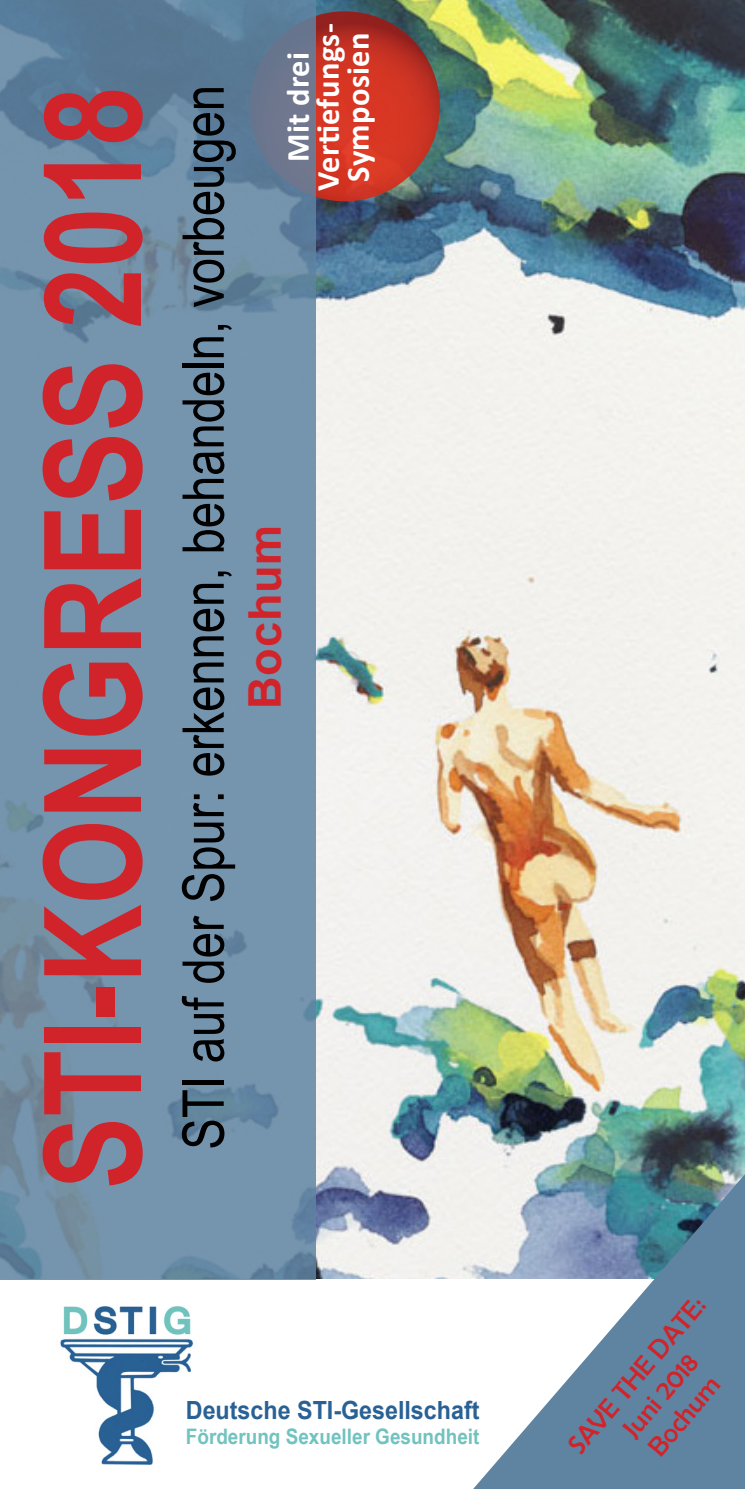
<style>
.page{position:relative;width:745px;height:1489px;background:#fff}
.page>*{position:absolute;margin:0;border:0;box-sizing:border-box;transform-origin:0 0}
.t1{font:700 135px "Arial Narrow";color:#d1232a}
.t2{font:57.5px "Arial Narrow";color:#000}
.t3{font:700 45px "Arial";letter-spacing:.02em;color:#d1232a}
.t4{font:700 32.5px/30px "Calibri";letter-spacing:.01em;color:#fff}
.t5{font:27.5px "Berlin Sans FB";color:#d1232a}
.t6{font:700 25px "Arial";color:#296194;scale:.93 1}
.t7{font:700 21.5px "Arial Narrow";color:#71c3bf;scale:1.08 1}
</style>
<div class="page">
<img style="left:315px;top:0;width:429px;height:830px">
<svg style="left:249px;top:11px;width:190px;height:190px"></svg>
<img style="left:147px;top:830px;width:597px;height:658px">
<svg style="left:0;top:0;width:315px;height:1279px;fill:#7594ad"></svg>
<img style="left:60px;top:1296px;width:136px;height:177px">
<p class="t1" style="left:-9px;top:1189px;width:1104px;rotate:-90deg">STI-KONGRESS 2018</p>
<p class="t2" style="left:161px;top:1149px;width:1066px;rotate:-90deg">STI auf der Spur: erkennen, behandeln, vorbeugen</p>
<p class="t4" style="left:313px;top:191px;width:169px;rotate:-90deg">Vertiefungs-<br>Symposien</p>
<p class="t4" style="left:283px;top:162px;width:112px;rotate:-90deg">Mit drei</p>
<p class="t3" style="left:235px;top:709px;width:186px;rotate:-90deg">Bochum</p>
<p class="t6" style="left:186px;top:1393px;width:317px">Deutsche STI-Gesellschaft</p>
<p class="t7" style="left:186px;top:1419px;width:273px">Förderung Sexueller Gesundheit</p>
<p class="t5" style="left:561px;top:1440px;width:198px;rotate:-50deg">SAVE THE DATE:</p>
<p class="t5" style="left:616px;top:1423px;width:101px;rotate:-50deg">Juni 2018</p>
<p class="t5" style="left:641px;top:1441px;width:96px;rotate:-50deg">Bochum</p>
</div>
